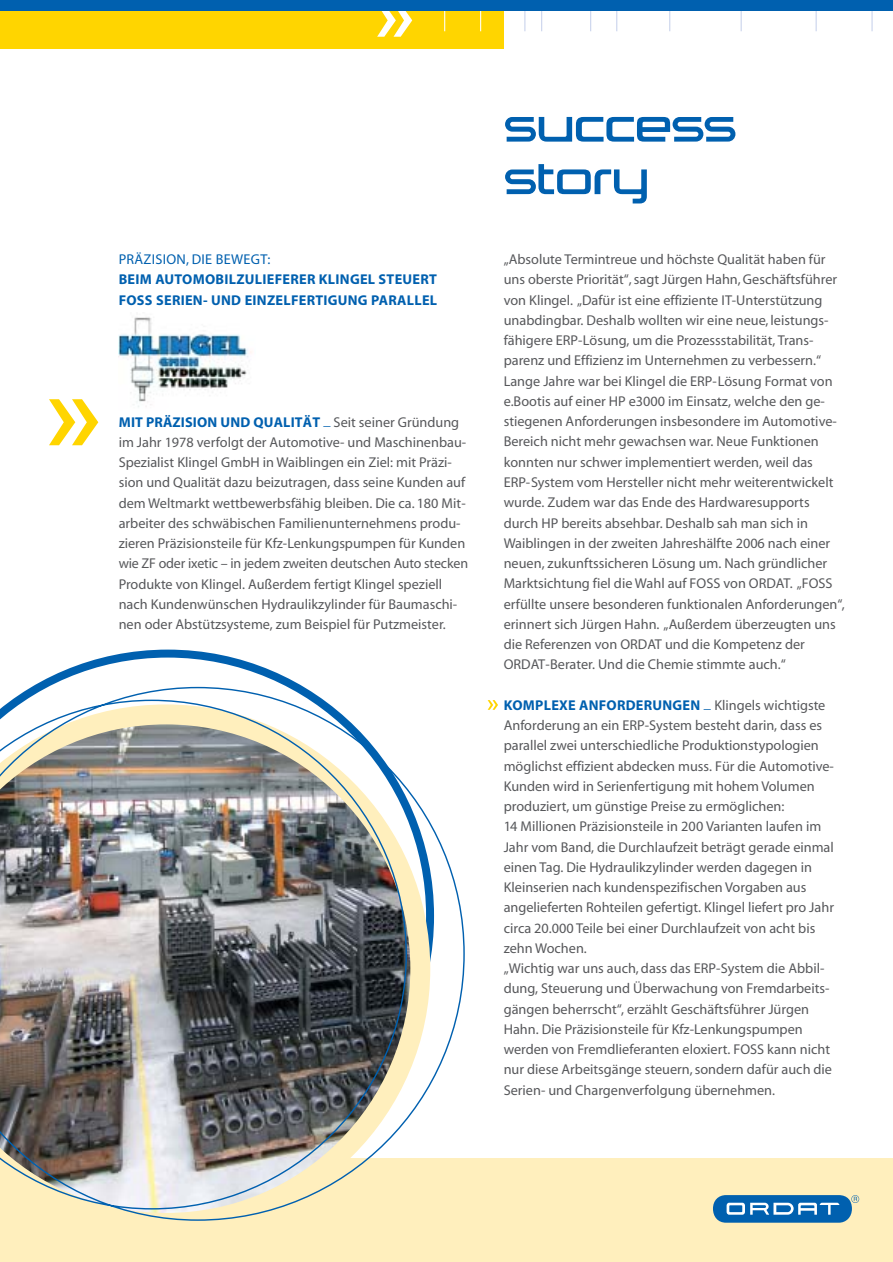
<style>
.page{position:relative;width:893px;height:1262px;background:#fff}
.page>*{position:absolute;margin:0;border:0;box-sizing:border-box;transform-origin:0 0}
.t1{font:300 52.5px/52.5px "Trade Marker";color:#0060af}
.t2{font:14.25px/20.2px "Myriad";color:#57585b}
.t3{font:700 14.25px/20.2px "Myriad";letter-spacing:.02em;color:#0060af}
.t4{font:14.25px "Myriad";letter-spacing:.02em;color:#0060af}
.s1{font-weight:700;color:#0060af}
</style>
<div class="page">
<div style="left:0;top:1158px;width:892px;height:104px;background:#ffefbd"></div>
<svg style="left:33px;top:649px;width:269px;height:37px"></svg>
<img style="left:0;top:686px;width:465px;height:535px">
<div style="left:0;top:0;width:503px;height:49px;background:#ffd500"></div>
<svg style="left:377px;top:10px;width:35px;height:27px"></svg>
<svg style="left:49px;top:399px;width:49px;height:46px"></svg>
<div style="left:713px;top:1195px;width:138px;height:27px;background:#0060af;border-radius:13px"></div>
<svg style="left:851px;top:1195px;width:8px;height:8px"></svg>
<svg style="left:726px;top:1202px;width:113px;height:12px"></svg>
<svg style="left:487px;top:700px;width:11px;height:10px"></svg>
<img style="left:118px;top:317px;width:134px;height:90px">
<svg style="left:669px;top:10px;width:1px;height:21px"></svg>
<svg style="left:740px;top:10px;width:1px;height:21px"></svg>
<svg style="left:815px;top:10px;width:1px;height:21px"></svg>
<svg style="left:871px;top:10px;width:1px;height:21px"></svg>
<svg style="left:616px;top:10px;width:1px;height:21px"></svg>
<svg style="left:590px;top:10px;width:1px;height:21px"></svg>
<svg style="left:541px;top:10px;width:1px;height:21px"></svg>
<svg style="left:524px;top:10px;width:1px;height:21px"></svg>
<svg style="left:480px;top:10px;width:1px;height:21px"></svg>
<svg style="left:444px;top:10px;width:1px;height:21px"></svg>
<div style="left:0;top:0;width:892px;height:10px;background:#0060af"></div>
<p class="t4" style="left:119px;top:254px;width:153px">PRÄZISION, DIE BEWEGT:</p>
<p class="t3" style="left:119px;top:271px;width:320px">BEIM AUTOMOBILZULIEFERER KLINGEL STEUERT<br>FOSS SERIEN- UND EINZELFERTIGUNG PARALLEL</p>
<p class="t2" style="left:119px;top:413px;width:351px"><span class="s1">MIT PRÄZISION UND QUALITÄT _</span> Seit seiner Gründung im Jahr 1978 verfolgt der Automotive- und Maschinenbau-Spezialist Klingel GmbH in Waiblingen ein Ziel: mit Präzi&shy;sion und Qualität dazu beizutragen, dass seine Kunden auf dem Weltmarkt wettbewerbsfähig bleiben. Die ca. 180 Mit&shy;arbeiter des schwäbischen Familienunternehmens produ&shy;zieren Präzisionsteile für Kfz-Lenkungspumpen für Kunden wie ZF oder ixetic – in jedem zweiten deutschen Auto stecken Produkte von Klingel. Außerdem fertigt Klingel speziell nach Kundenwünschen Hydraulikzylinder für Baumaschi&shy;nen oder Abstützsysteme, zum Beispiel für Putzmeister.</p>
<h1 class="t1" style="left:503px;top:103px;width:234px">success story</h1>
<p class="t2" style="left:503px;top:250px;width:342px">„Absolute Termintreue und höchste Qualität haben für uns oberste Priorität“, sagt Jürgen Hahn, Geschäftsführer von Klingel. „Dafür ist eine effiziente IT-Unterstützung unabdingbar. Deshalb wollten wir eine neue, leistungs&shy;fähigere ERP-Lösung, um die Prozessstabilität, Trans&shy;parenz und Effizienz im Unternehmen zu verbessern.“ Lange Jahre war bei Klingel die ERP-Lösung Format von e.Bootis auf einer HP e3000 im Einsatz, welche den ge&shy;stiegenen Anforderungen insbesondere im Automotive-Bereich nicht mehr gewachsen war. Neue Funktionen konnten nur schwer implementiert werden, weil das ERP-System vom Hersteller nicht mehr weiterentwickelt wurde. Zudem war das Ende des Hardwaresupports durch HP bereits absehbar. Deshalb sah man sich in Waiblingen in der zweiten Jahreshälfte 2006 nach einer neuen, zukunftssicheren Lösung um. Nach gründlicher Marktsichtung fiel die Wahl auf FOSS von ORDAT. „FOSS erfüllte unsere besonderen funktionalen Anforderungen“, erinnert sich Jürgen Hahn. „Außerdem überzeugten uns die Referenzen von ORDAT und die Kompetenz der ORDAT-Berater. Und die Chemie stimmte auch.“</p>
<p class="t2" style="left:503px;top:696px;width:332px"><span class="s1">KOMPLEXE ANFORDERUNGEN _</span> Klingels wichtigste Anforderung an ein ERP-System besteht darin, dass es parallel zwei unterschiedliche Produktionstypologien möglichst effizient abdecken muss. Für die Automotive-Kunden wird in Serienfertigung mit hohem Volumen produziert, um günstige Preise zu ermöglichen:<br>14 Millionen Präzisionsteile in 200 Varianten laufen im Jahr vom Band, die Durchlaufzeit beträgt gerade einmal einen Tag. Die Hydraulikzylinder werden dagegen in Kleinserien nach kundenspezifischen Vorgaben aus angelieferten Rohteilen gefertigt. Klingel liefert pro Jahr circa 20.000 Teile bei einer Durchlaufzeit von acht bis zehn Wochen.<br>„Wichtig war uns auch, dass das ERP-System die Abbil&shy;dung, Steuerung und Überwachung von Fremdarbeits&shy;gängen beherrscht“, erzählt Geschäftsführer Jürgen Hahn. Die Präzisionsteile für Kfz-Lenkungspumpen werden von Fremdlieferanten eloxiert. FOSS kann nicht nur diese Arbeitsgänge steuern, sondern dafür auch die Serien- und Chargenverfolgung übernehmen.</p>
</div>
